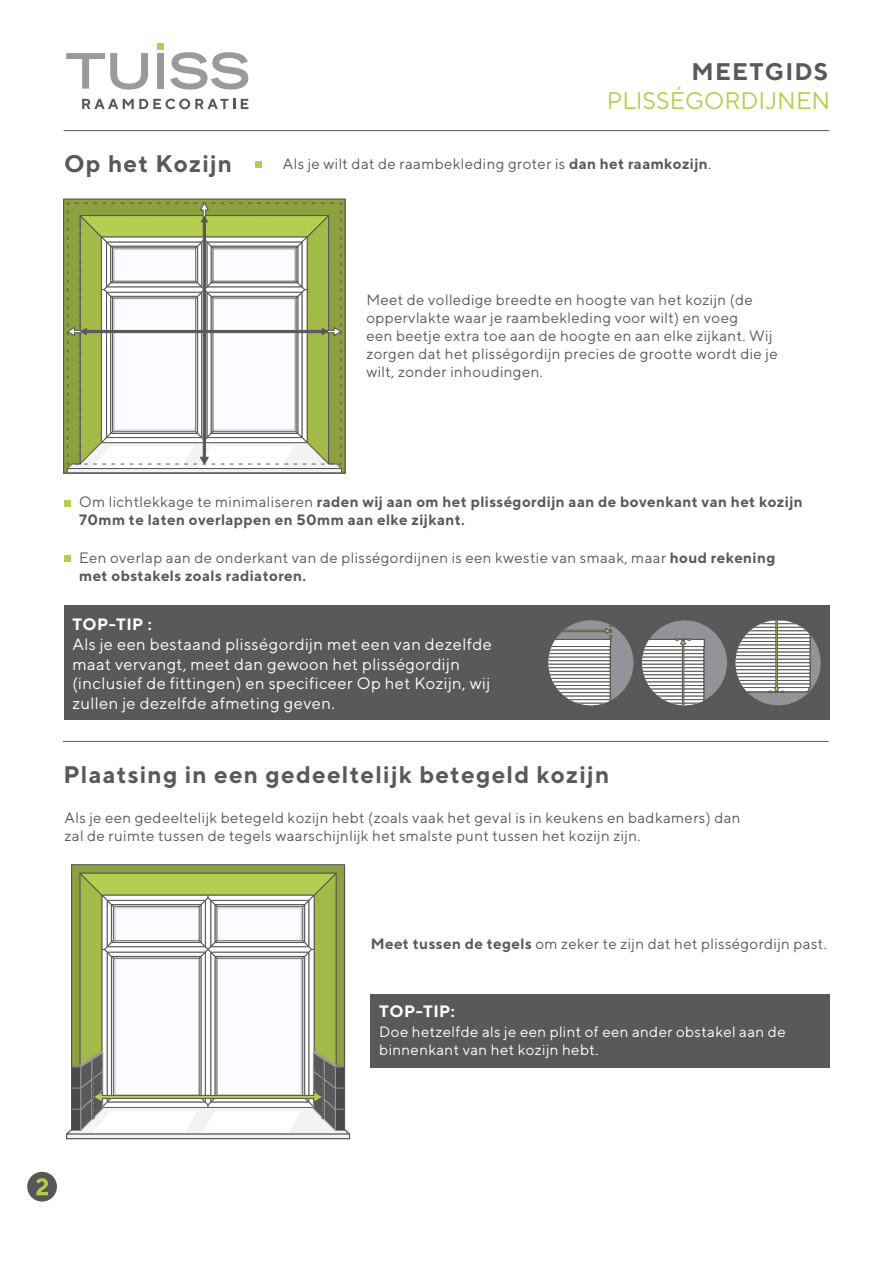
<style>
.page{position:relative;width:893px;height:1263px;background:#fff}
.page>*{position:absolute;margin:0;border:0;box-sizing:border-box;transform-origin:0 0}
.t1{font:700 24px "TT Norms";letter-spacing:.05em;color:#59595c}
.t2{font:24px "TT Norms";color:#b5ce52}
.t3{font:16.5px/19.8px "TT Norms";letter-spacing:.025em;color:#fff}
.t4{font:700 16.5px "TT Norms";letter-spacing:.025em;color:#fff}
.t5{font:15px/18px "TT Norms";letter-spacing:.025em;color:#59595c}
.t6{font:700 15px/18px "TT Norms";letter-spacing:.025em;color:#59595c}
.t7{font:15px/18px "TT Norms";letter-spacing:.025em;color:#fff}
.s1{font-weight:700}
.s2{font-weight:400}
</style>
<div class="page">
<div style="left:64px;top:605px;width:765px;height:115px;background:#58595b"></div>
<div style="left:548px;top:620px;width:85px;height:85px;background:#929497;border-radius:50%"></div>
<svg style="left:548px;top:623px;width:63px;height:82px"></svg>
<div style="left:736px;top:620px;width:85px;height:85px;background:#929497;border-radius:50%"></div>
<svg style="left:736px;top:620px;width:75px;height:73px"></svg>
<div style="left:642px;top:620px;width:85px;height:85px;background:#929497;border-radius:50%"></div>
<svg style="left:642px;top:639px;width:63px;height:66px"></svg>
<div style="left:64px;top:500px;width:7px;height:7px;background:#b5ce52"></div>
<div style="left:64px;top:555px;width:7px;height:7px;background:#b5ce52"></div>
<div style="left:65px;top:200px;width:279px;height:272px;background:#8ca03f"></div>
<div style="left:67px;top:468px;width:275px;height:5px;background:#f3f3f3"></div>
<svg style="left:67px;top:202px;width:275px;height:267px"></svg>
<div style="left:63px;top:198px;width:283px;height:276px;border:1px solid #575756"></div>
<div style="left:255px;top:161px;width:7px;height:7px;background:#b5ce52"></div>
<hr style="left:64px;top:130px;width:765px;height:1px;background:#58595b">
<div style="left:27px;top:1172px;width:30px;height:29px;background:#575756;border-radius:50%"></div>
<svg style="left:36px;top:1178px;width:12px;height:17px"></svg>
<div style="left:371px;top:994px;width:459px;height:74px;background:#58595b"></div>
<svg style="left:66px;top:864px;width:285px;height:276px"></svg>
<hr style="left:63px;top:741px;width:766px;height:1px;background:#59595c">
<div style="left:157px;top:43px;width:7px;height:7px;background:#b4cd50"></div>
<svg style="left:66px;top:53px;width:82px;height:37px"></svg>
<div style="left:157px;top:53px;width:7px;height:36px;background:#9a9a9a"></div>
<svg style="left:170px;top:52px;width:78px;height:38px"></svg>
<svg style="left:82px;top:99px;width:153px;height:10px"></svg>
<svg style="left:241px;top:99px;width:7px;height:10px"></svg>
<h1 class="t1" style="left:691px;top:56px;width:138px">MEETGIDS</h1>
<h1 class="t2" style="left:607px;top:85px;width:225px">PLISSÉGORDIJNEN</h1>
<h1 class="t1" style="left:64px;top:149px;width:170px">Op het Kozijn</h1>
<p class="t5" style="left:283px;top:155px;width:430px">Als je wilt dat de raambekleding groter is <span class="s1">dan het raamkozijn</span>.</p>
<p class="t5" style="left:366px;top:290px;width:413px">Meet de volledige breedte en hoogte van het kozijn (de oppervlakte waar je raambekleding voor wilt) en voeg<br>een beetje extra toe aan de hoogte en aan elke zijkant. Wij zorgen dat het plisségordijn precies de grootte wordt die je wilt, zonder inhoudingen.</p>
<p class="t6" style="left:79px;top:492px;width:725px"><span class="s2">Om lichtlekkage te minimaliseren</span> raden wij aan om het plisségordijn aan de bovenkant van het kozijn<br>70mm te laten overlappen en 50mm aan elke zijkant.</p>
<p class="t5" style="left:79px;top:548px;width:698px">Een overlap aan de onderkant van de plisségordijnen is een kwestie van smaak, maar <span class="s1">houd rekening met obstakels zoals radiatoren.</span></p>
<p class="t4" style="left:72px;top:614px;width:81px">TOP-TIP :</p>
<p class="t3" style="left:72px;top:634px;width:421px">Als je een bestaand plisségordijn met een van dezelfde maat vervangt, meet dan gewoon het plisségordijn (inclusief de fittingen) en specificeer Op het Kozijn, wij zullen je dezelfde afmeting geven.</p>
<h1 class="t1" style="left:63px;top:759px;width:547px">Plaatsing in een gedeeltelijk betegeld kozijn</h1>
<p class="t5" style="left:65px;top:808px;width:678px">Als je een gedeeltelijk betegeld kozijn hebt (zoals vaak het geval is in keukens en badkamers) dan zal de ruimte tussen de tegels waarschijnlijk het smalste punt tussen het kozijn zijn.</p>
<p class="t5" style="left:371px;top:934px;width:457px"><span class="s1">Meet tussen de tegels</span> om zeker te zijn dat het plisségordijn past.</p>
<p class="t4" style="left:379px;top:1000px;width:77px">TOP-TIP:</p>
<p class="t7" style="left:379px;top:1022px;width:408px">Doe hetzelfde als je een plint of een ander obstakel aan de binnenkant van het kozijn hebt.</p>
</div>
